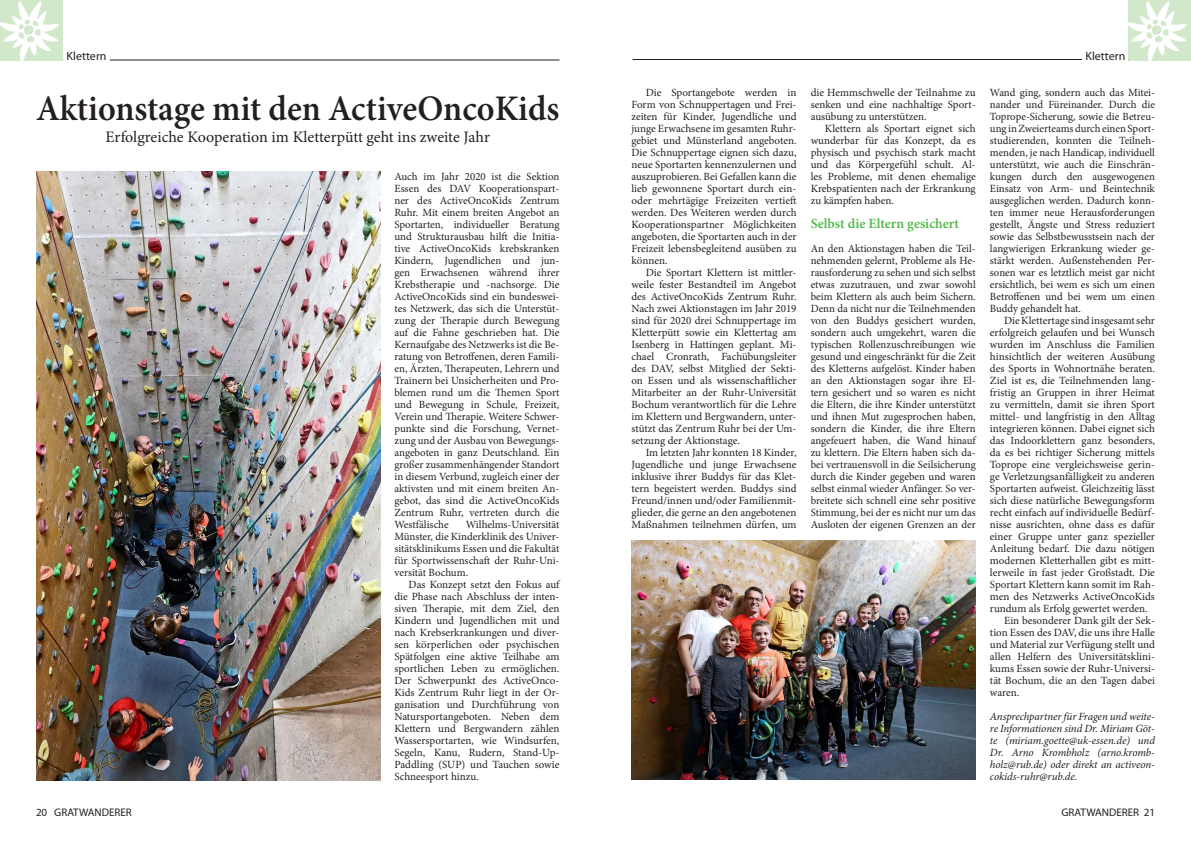
<style>
.page{position:relative;width:1191px;height:842px;background:#fff}
.page>*{position:absolute;margin:0;border:0;box-sizing:border-box;transform-origin:0 0}
.t1{font:600 36px "Minion Pro";color:#231f20;scale:.95 1}
.t2{font:16px "Minion Pro";letter-spacing:-.005em;color:#231f20}
.t3{font:600 14px "Minion Pro";color:#4cb848}
.t4{font:12px "Myriad Pro";color:#231f20}
.t5{font:11px/12px "Minion Pro";letter-spacing:-.005em;color:#231f20;text-align:justify}
.t6{font:italic 11px/12px "Minion Pro";letter-spacing:-.005em;color:#231f20;text-align:justify}
.t7{font:11px "Myriad Pro";color:#231f20}
</style>
<div class="page">
<div style="left:0;top:0;width:63px;height:60px;background:#d2e8ca"></div>
<img style="left:0;top:1px;width:59px;height:59px">
<div style="left:1128px;top:0;width:63px;height:60px;background:#d2e8ca"></div>
<img style="left:1128px;top:1px;width:59px;height:59px">
<hr style="left:64px;top:60px;width:495px;height:1px;background:#231f20">
<hr style="left:632px;top:59px;width:496px;height:1px;background:#231f20">
<div style="left:1082px;top:50px;width:46px;height:10px;background:#fff"></div>
<img style="left:36px;top:171px;width:344px;height:609px">
<img style="left:631px;top:540px;width:344px;height:239px">
<p class="t4" style="left:67px;top:49px;width:41px">Klettern</p>
<p class="t4" style="left:1085px;top:48px;width:41px">Klettern</p>
<h1 class="t1" style="left:36px;top:84px;width:552px">Aktionstage mit den ActiveOncoKids</h1>
<h2 class="t2" style="left:106px;top:126px;width:386px">Erfolgreiche Kooperation im Kletterpütt geht ins zweite Jahr</h2>
<p class="t5" style="left:394px;top:171px;width:166px">Auch im Jahr 2020 ist die Sektion Essen des DAV Kooperationspart&shy;ner des ActiveOncoKids Zentrum Ruhr. Mit einem breiten Angebot an Sportarten, individueller Beratung und Strukturausbau hilft die Initia&shy;tive ActiveOncoKids krebskranken Kindern, Jugendlichen und jun&shy;gen Erwachsenen während ihrer Krebstherapie und -nachsorge. Die ActiveOncoKids sind ein bundeswei&shy;tes Netzwerk, das sich die Unterstüt&shy;zung der Therapie durch Bewegung auf die Fahne geschrieben hat. Die Kernaufgabe des Netzwerks ist die Be&shy;ratung von Betroffenen, deren Famili&shy;en, Ärzten, Therapeuten, Lehrern und Trainern bei Unsicherheiten und Pro&shy;blemen rund um die Themen Sport und Bewegung in Schule, Freizeit, Verein und Therapie. Weitere Schwer&shy;punkte sind die Forschung, Vernet&shy;zung und der Ausbau von Bewegungs&shy;angeboten in ganz Deutschland. Ein großer zusammenhängender Standort in diesem Verbund, zugleich einer der aktivsten und mit einem breiten An&shy;gebot, das sind die ActiveOncoKids Zentrum Ruhr, vertreten durch die Westfälische</p>
<p class="t5" style="left:394px;top:519px;width:166px;text-indent:71px">Wilhelms-Universität Münster, die Kinderklinik des Univer&shy;sitätsklinikums Essen und die Fakultät für Sportwissenschaft der Ruhr-Uni&shy;versität Bochum.</p>
<p class="t5" style="left:394px;top:579px;width:167px;text-indent:14px">Das Konzept setzt den Fokus auf die Phase nach Abschluss der inten&shy;siven Therapie, mit dem Ziel, den Kindern und Jugendlichen mit und nach Krebserkrankungen und diver&shy;sen körperlichen oder psychischen Spätfolgen eine aktive Teilhabe am sportlichen Leben zu ermöglichen.<br>Der Schwerpunkt des ActiveOnco-Kids Zentrum Ruhr liegt in der Or&shy;ganisation und Durchführung von Natursportangeboten. Neben dem Klettern und Bergwandern zählen Wassersportarten, wie Windsurfen, Segeln, Kanu, Rudern, Stand-Up-Paddling (SUP) und Tauchen sowie Schneesport hinzu.</p>
<p class="t5" style="left:631px;top:87px;width:166px;text-indent:14px">Die Sportangebote werden in Form von Schnuppertagen und Frei&shy;zeiten für Kinder, Jugendliche und junge Erwachsene im gesamten Ruhr&shy;gebiet und Münsterland angeboten.<br>Die Schnuppertage eignen sich dazu, neue Sportarten kennenzulernen und auszuprobieren. Bei Gefallen kann die lieb gewonnene Sportart durch ein&shy;oder mehrtägige Freizeiten vertieft werden. Des Weiteren werden durch Kooperationspartner Möglichkeiten angeboten, die Sportarten auch in der Freizeit lebensbegleitend ausüben zu können.</p>
<p class="t5" style="left:631px;top:267px;width:166px;text-indent:14px">Die Sportart Klettern ist mittler&shy;weile fester Bestandteil im Angebot des ActiveOncoKids Zentrum Ruhr.<br>Nach zwei Aktionstagen im Jahr 2019 sind für 2020 drei Schnuppertage im Kletterpütt sowie ein Klettertag am Isenberg in Hattingen geplant. Mi&shy;chael Cronrath, Fachübungsleiter des DAV, selbst Mitglied der Sekti&shy;on Essen und als wissenschaftlicher Mitarbeiter an der Ruhr-Universität Bochum verantwortlich für die Lehre im Klettern und Bergwandern, unter&shy;stützt das Zentrum Ruhr bei der Um&shy;setzung der Aktionstage.</p>
<p class="t5" style="left:631px;top:447px;width:166px;text-indent:14px">Im letzten Jahr konnten 18 Kinder, Jugendliche und junge Erwachsene inklusive ihrer Buddys für das Klet&shy;tern begeistert werden. Buddys sind Freund/innen und/oder Familienmit&shy;glieder, die gerne an den angebotenen Maßnahmen teilnehmen dürfen, um</p>
<p class="t5" style="left:810px;top:87px;width:166px">die Hemmschwelle der Teilnahme zu senken und eine nachhaltige Sport&shy;ausübung zu unterstützen.</p>
<p class="t5" style="left:810px;top:123px;width:166px;text-indent:14px">Klettern als Sportart eignet sich wunderbar für das Konzept, da es physisch und psychisch stark macht und das Körpergefühl schult. Al&shy;les Probleme, mit denen ehemalige Krebspatienten nach der Erkrankung zu kämpfen haben.</p>
<p class="t3" style="left:810px;top:214px;width:150px">Selbst die Eltern gesichert</p>
<p class="t5" style="left:810px;top:243px;width:167px">An den Aktionstagen haben die Teil&shy;nehmenden gelernt, Probleme als He&shy;rausforderung zu sehen und sich selbst etwas zuzutrauen, und zwar sowohl beim Klettern als auch beim Sichern.<br>Denn da nicht nur die Teilnehmenden von den Buddys gesichert wurden, sondern auch umgekehrt, waren die typischen Rollenzuschreibungen wie gesund und eingeschränkt für die Zeit des Kletterns aufgelöst. Kinder haben an den Aktionstagen sogar ihre El&shy;tern gesichert und so waren es nicht die Eltern, die ihre Kinder unterstützt und ihnen Mut zugesprochen haben, sondern die Kinder, die ihre Eltern angefeuert haben, die Wand hinauf zu klettern. Die Eltern haben sich da&shy;bei vertrauensvoll in die Seilsicherung durch die Kinder gegeben und waren selbst einmal wieder Anfänger. So ver&shy;breitete sich schnell eine sehr positive Stimmung, bei der es nicht nur um das Ausloten der eigenen Grenzen an der</p>
<p class="t5" style="left:990px;top:87px;width:166px">Wand ging, sondern auch das Mitei&shy;nander und Füreinander. Durch die Toprope-Sicherung, sowie die Betreu&shy;ung in Zweierteams durch einen Sport&shy;studierenden, konnten die Teilneh&shy;menden, je nach Handicap, individuell unterstützt, wie auch die Einschrän&shy;kungen durch den ausgewogenen Einsatz von Arm- und Beintechnik ausgeglichen werden. Dadurch konn&shy;ten immer neue Herausforderungen gestellt, Ängste und Stress reduziert sowie das Selbstbewusstsein nach der langwierigen Erkrankung wieder ge&shy;stärkt werden. Außenstehenden Per&shy;sonen war es letztlich meist gar nicht ersichtlich, bei wem es sich um einen Betroffenen und bei wem um einen Buddy gehandelt hat.</p>
<p class="t5" style="left:1004px;top:315px;width:152px">Die Klettertage sind insgesamt sehr</p>
<p class="t5" style="left:990px;top:327px;width:166px">erfolgreich gelaufen und bei Wunsch</p>
<p class="t5" style="left:990px;top:339px;width:166px">wurden im Anschluss die Familien</p>
<p class="t5" style="left:990px;top:351px;width:166px">hinsichtlich der weiteren Ausübung</p>
<p class="t5" style="left:990px;top:363px;width:166px">des Sports in Wohnortnähe beraten.</p>
<p class="t5" style="left:990px;top:375px;width:166px">Ziel ist es, die Teilnehmenden lang-</p>
<p class="t5" style="left:990px;top:387px;width:166px">fristig an Gruppen in ihrer Heimat</p>
<p class="t5" style="left:990px;top:399px;width:166px">zu vermitteln, damit sie ihren Sport</p>
<p class="t5" style="left:990px;top:411px;width:166px">mittel- und langfristig in den Alltag</p>
<p class="t5" style="left:990px;top:423px;width:166px">integrieren können. Dabei eignet sich</p>
<p class="t5" style="left:990px;top:435px;width:166px">das Indoorklettern ganz besonders,</p>
<p class="t5" style="left:990px;top:447px;width:166px">da es bei richtiger Sicherung mittels</p>
<p class="t5" style="left:990px;top:459px;width:166px">Toprope eine vergleichsweise gerin-</p>
<p class="t5" style="left:990px;top:471px;width:166px">ge Verletzungsanfälligkeit zu anderen</p>
<p class="t5" style="left:990px;top:483px;width:166px">Sportarten aufweist. Gleichzeitig lässt</p>
<p class="t5" style="left:990px;top:495px;width:166px">sich diese natürliche Bewegungsform</p>
<p class="t5" style="left:990px;top:507px;width:166px">recht einfach auf individuelle Bedürf-</p>
<p class="t5" style="left:990px;top:519px;width:166px">nisse ausrichten, ohne dass es dafür</p>
<p class="t5" style="left:990px;top:531px;width:166px">einer Gruppe unter ganz spezieller</p>
<p class="t5" style="left:990px;top:543px;width:166px">Anleitung bedarf. Die dazu nötigen</p>
<p class="t5" style="left:990px;top:555px;width:166px">modernen Kletterhallen gibt es mitt-</p>
<p class="t5" style="left:990px;top:567px;width:166px">lerweile in fast jeder Großstadt. Die</p>
<p class="t5" style="left:990px;top:579px;width:166px">Sportart Klettern kann somit im Rah-</p>
<p class="t5" style="left:990px;top:591px;width:166px">men des Netzwerks ActiveOncoKids</p>
<p class="t5" style="left:990px;top:603px;width:159px">rundum als Erfolg gewertet werden.</p>
<p class="t5" style="left:1004px;top:615px;width:152px">Ein besonderer Dank gilt der Sek-</p>
<p class="t5" style="left:990px;top:627px;width:166px">tion Essen des DAV, die uns ihre Halle</p>
<p class="t5" style="left:990px;top:639px;width:166px">und Material zur Verfügung stellt und</p>
<p class="t5" style="left:990px;top:651px;width:166px">allen Helfern des Universitätsklini-</p>
<p class="t5" style="left:990px;top:663px;width:166px">kums Essen sowie der Ruhr-Universi-</p>
<p class="t5" style="left:990px;top:675px;width:166px">tät Bochum, die an den Tagen dabei</p>
<p class="t5" style="left:990px;top:687px;width:31px">waren.</p>
<p class="t6" style="left:990px;top:711px;width:166px">Ansprechpartner für Fragen und weite&shy;re Informationen sind Dr. Miriam Göt&shy;te (miriam.goette@uk-essen.de) und Dr. Arno Krombholz (arno.kromb&shy;holz@rub.de) oder direkt an activeon&shy;cokids-ruhr@rub.de.</p>
<p class="t7" style="left:36px;top:806px;width:97px">20 GRATWANDERER</p>
<p class="t7" style="left:1061px;top:806px;width:95px">GRATWANDERER 21</p>
</div>
